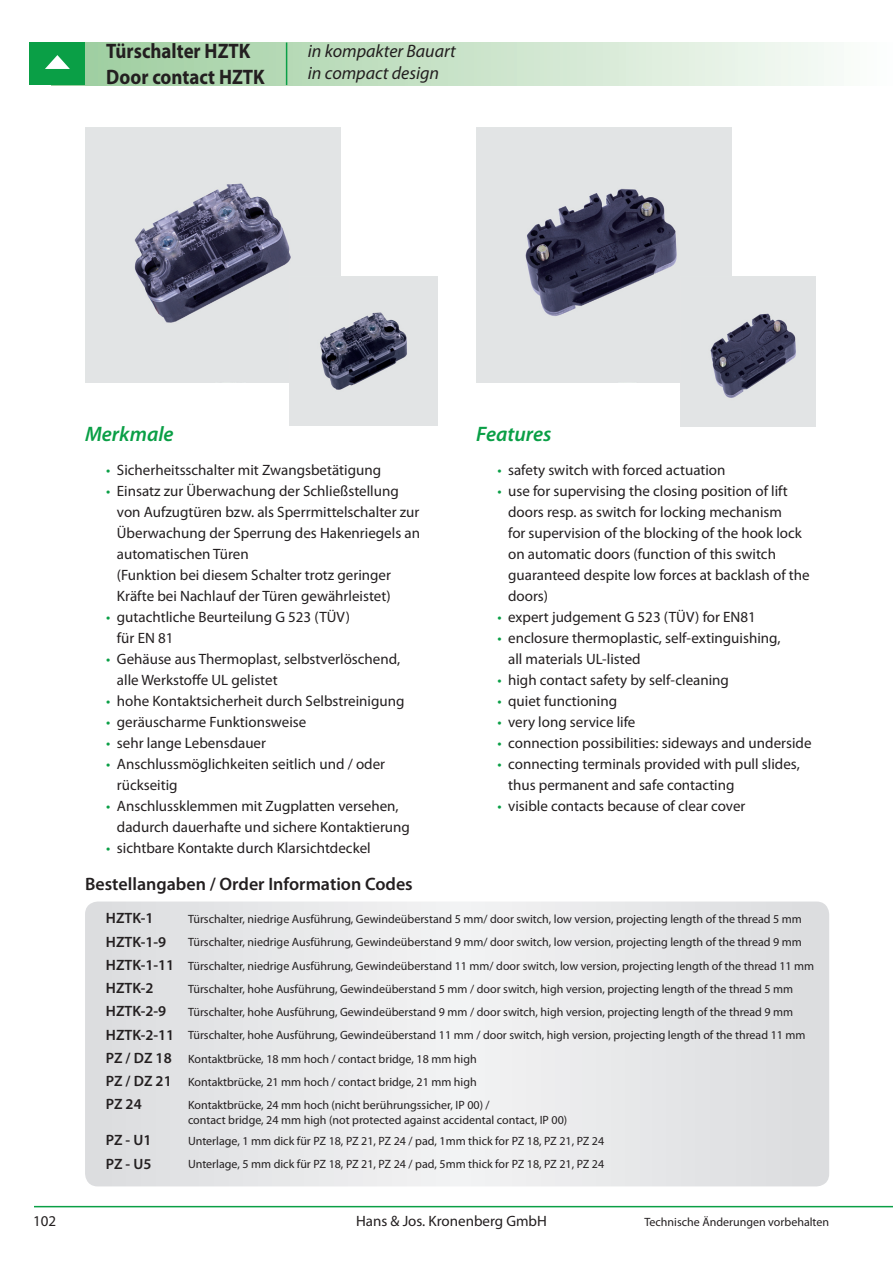
<style>
.page{position:relative;width:893px;height:1263px;background:#fff}
.page>*{position:absolute;margin:0;border:0;box-sizing:border-box;transform-origin:0 0}
.Überschrift_Abschnit{font:700 21px "Myriad Pro";color:#231f20;scale:.9 1}
.Überschrift_Absatz{font:italic 600 21px "Myriad Pro";color:#0a9f46}
.Überschrift_Absatz-2{font:600 18px "Myriad Pro";color:#231f20}
.Überschrift_kursiv{font:italic 18px "Myriad Pro";color:#231f20}
.Überschrift_Absatz-3{font:15px/21px "Myriad Pro";color:#231f20}
.t1{font:600 15px "Myriad Pro";color:#231f20}
.t2{font:12px "Myriad Pro";color:#231f20}
.s1{color:#0a9f46}
</style>
<div class="page">
<div style="left:51px;top:43px;width:842px;height:42px;background:linear-gradient(to right,#9acb9b,#fbfdfb)"></div>
<div style="left:30px;top:43px;width:55px;height:42px;background:#0a9f46"></div>
<svg style="left:45px;top:55px;width:25px;height:14px"></svg>
<hr style="left:34px;top:1206px;width:859px;height:1px;background:#0a9f46">
<svg style="left:85px;top:901px;width:744px;height:285px"></svg>
<img style="left:85px;top:128px;width:255px;height:255px">
<img style="left:476px;top:128px;width:255px;height:255px">
<img style="left:289px;top:276px;width:149px;height:149px">
<img style="left:680px;top:276px;width:135px;height:150px">
<hr style="left:286px;top:43px;width:1px;height:42px;background:#0a9f46">
<p class="Überschrift_Abschnit" style="left:106px;top:38px;width:162px">Türschalter HZTK</p>
<p class="Überschrift_Abschnit" style="left:106px;top:63px;width:178px">Door contact HZTK</p>
<p class="Überschrift_kursiv" style="left:308px;top:40px;width:150px">in kompakter Bauart</p>
<p class="Überschrift_kursiv" style="left:308px;top:62px;width:133px">in compact design</p>
<p class="Überschrift_Absatz" style="left:85px;top:421px;width:90px">Merkmale</p>
<p class="Überschrift_Absatz-3" style="left:106px;top:459px;width:276px"><span class="s1">•</span> Sicherheitsschalter mit Zwangsbetätigung</p>
<p class="Überschrift_Absatz-3" style="left:117px;top:480px;width:305px;text-indent:-11px"><span class="s1">•</span> Einsatz zur Überwachung der Schließstellung von Aufzugtüren bzw. als Sperrmittelschalter zur Überwachung der Sperrung des Hakenriegels an automatischen Türen</p>
<p class="Überschrift_Absatz-3" style="left:117px;top:564px;width:276px">(Funktion bei diesem Schalter trotz geringer</p>
<p class="Überschrift_Absatz-3" style="left:117px;top:585px;width:275px">Kräfte bei Nachlauf der Türen gewährleistet)</p>
<p class="Überschrift_Absatz-3" style="left:106px;top:606px;width:245px"><span class="s1">•</span> gutachtliche Beurteilung G 523 (TÜV)</p>
<p class="Überschrift_Absatz-3" style="left:117px;top:627px;width:58px">für EN 81</p>
<p class="Überschrift_Absatz-3" style="left:117px;top:648px;width:285px;text-indent:-11px"><span class="s1">•</span> Gehäuse aus Thermoplast, selbstverlöschend, alle Werkstoffe UL gelistet</p>
<p class="Überschrift_Absatz-3" style="left:106px;top:690px;width:300px"><span class="s1">•</span> hohe Kontaktsicherheit durch Selbstreinigung</p>
<p class="Überschrift_Absatz-3" style="left:106px;top:711px;width:201px"><span class="s1">•</span> geräuscharme Funktionsweise</p>
<p class="Überschrift_Absatz-3" style="left:106px;top:732px;width:161px"><span class="s1">•</span> sehr lange Lebensdauer</p>
<p class="Überschrift_Absatz-3" style="left:117px;top:753px;width:270px;text-indent:-11px"><span class="s1">•</span> Anschlussmöglichkeiten seitlich und / oder rückseitig</p>
<p class="Überschrift_Absatz-3" style="left:106px;top:795px;width:294px"><span class="s1">•</span> Anschlussklemmen mit Zugplatten versehen,</p>
<p class="Überschrift_Absatz-3" style="left:117px;top:816px;width:294px">dadurch dauerhafte und sichere Kontaktierung</p>
<p class="Überschrift_Absatz-3" style="left:106px;top:837px;width:266px"><span class="s1">•</span> sichtbare Kontakte durch Klarsichtdeckel</p>
<p class="Überschrift_Absatz-2" style="left:85px;top:872px;width:329px">Bestellangaben / Order Information Codes</p>
<p class="Überschrift_Absatz" style="left:476px;top:421px;width:77px">Features</p>
<p class="Überschrift_Absatz-3" style="left:497px;top:459px;width:229px"><span class="s1">•</span> safety switch with forced actuation</p>
<p class="Überschrift_Absatz-3" style="left:508px;top:480px;width:303px;text-indent:-11px"><span class="s1">•</span> use for supervising the closing position of lift doors resp. as switch for locking mechanism<br>for supervision of the blocking of the hook lock on automatic doors (function of this switch guaranteed despite low forces at backlash of the doors)</p>
<p class="Überschrift_Absatz-3" style="left:497px;top:606px;width:260px"><span class="s1">•</span> expert judgement G 523 (TÜV) for EN81</p>
<p class="Überschrift_Absatz-3" style="left:508px;top:627px;width:274px;text-indent:-11px"><span class="s1">•</span> enclosure thermoplastic, self-extinguishing, all materials UL-listed</p>
<p class="Überschrift_Absatz-3" style="left:497px;top:669px;width:233px"><span class="s1">•</span> high contact safety by self-cleaning</p>
<p class="Überschrift_Absatz-3" style="left:497px;top:690px;width:121px"><span class="s1">•</span> quiet functioning</p>
<p class="Überschrift_Absatz-3" style="left:497px;top:711px;width:139px"><span class="s1">•</span> very long service life</p>
<p class="Überschrift_Absatz-3" style="left:497px;top:732px;width:315px"><span class="s1">•</span> connection possibilities: sideways and underside</p>
<p class="Überschrift_Absatz-3" style="left:508px;top:753px;width:293px;text-indent:-11px"><span class="s1">•</span> connecting terminals provided with pull slides, thus permanent and safe contacting</p>
<p class="Überschrift_Absatz-3" style="left:497px;top:795px;width:249px"><span class="s1">•</span> visible contacts because of clear cover</p>
<p class="t1" style="left:106px;top:909px;width:49px">HZTK-1</p>
<p class="t2" style="left:188px;top:912px;width:615px">Türschalter, niedrige Ausführung, Gewindeüberstand 5 mm/ door switch, low version, projecting length of the thread 5 mm</p>
<p class="t1" style="left:106px;top:932px;width:62px">HZTK-1-9</p>
<p class="t2" style="left:188px;top:935px;width:615px">Türschalter, niedrige Ausführung, Gewindeüberstand 9 mm/ door switch, low version, projecting length of the thread 9 mm</p>
<p class="t1" style="left:106px;top:955px;width:70px">HZTK-1-11</p>
<p class="t2" style="left:188px;top:958px;width:628px">Türschalter, niedrige Ausführung, Gewindeüberstand 11 mm/ door switch, low version, projecting length of the thread 11 mm</p>
<p class="t1" style="left:106px;top:979px;width:49px">HZTK-2</p>
<p class="t2" style="left:188px;top:981px;width:607px">Türschalter, hohe Ausführung, Gewindeüberstand 5 mm / door switch, high version, projecting length of the thread 5 mm</p>
<p class="t1" style="left:106px;top:1002px;width:62px">HZTK-2-9</p>
<p class="t2" style="left:188px;top:1005px;width:607px">Türschalter, hohe Ausführung, Gewindeüberstand 9 mm / door switch, high version, projecting length of the thread 9 mm</p>
<p class="t1" style="left:106px;top:1025px;width:70px">HZTK-2-11</p>
<p class="t2" style="left:188px;top:1028px;width:619px">Türschalter, hohe Ausführung, Gewindeüberstand 11 mm / door switch, high version, projecting length of the thread 11 mm</p>
<p class="t1" style="left:106px;top:1048px;width:67px">PZ / DZ 18</p>
<p class="t2" style="left:188px;top:1051px;width:290px">Kontaktbrücke, 18 mm hoch / contact bridge, 18 mm high</p>
<p class="t1" style="left:106px;top:1072px;width:67px">PZ / DZ 21</p>
<p class="t2" style="left:188px;top:1074px;width:290px">Kontaktbrücke, 21 mm hoch / contact bridge, 21 mm high</p>
<p class="t1" style="left:106px;top:1095px;width:37px">PZ 24</p>
<p class="t2" style="left:188px;top:1098px;width:303px">Kontaktbrücke, 24 mm hoch (nicht berührungssicher, IP 00) /</p>
<p class="t2" style="left:188px;top:1113px;width:381px">contact bridge, 24 mm high (not protected against accidental contact, IP 00)</p>
<p class="t1" style="left:106px;top:1131px;width:47px">PZ - U1</p>
<p class="t2" style="left:188px;top:1134px;width:418px">Unterlage, 1 mm dick für PZ 18, PZ 21, PZ 24 / pad, 1mm thick for PZ 18, PZ 21, PZ 24</p>
<p class="t1" style="left:106px;top:1154px;width:47px">PZ - U5</p>
<p class="t2" style="left:188px;top:1157px;width:418px">Unterlage, 5 mm dick für PZ 18, PZ 21, PZ 24 / pad, 5mm thick for PZ 18, PZ 21, PZ 24</p>
<p class="Überschrift_Absatz-3" style="left:33px;top:1210px;width:25px">102</p>
<p class="Überschrift_Absatz-3" style="left:356px;top:1210px;width:192px">Hans &amp; Jos. Kronenberg GmbH</p>
<p class="t2" style="left:644px;top:1214px;width:186px">Technische Änderungen vorbehalten</p>
</div>
